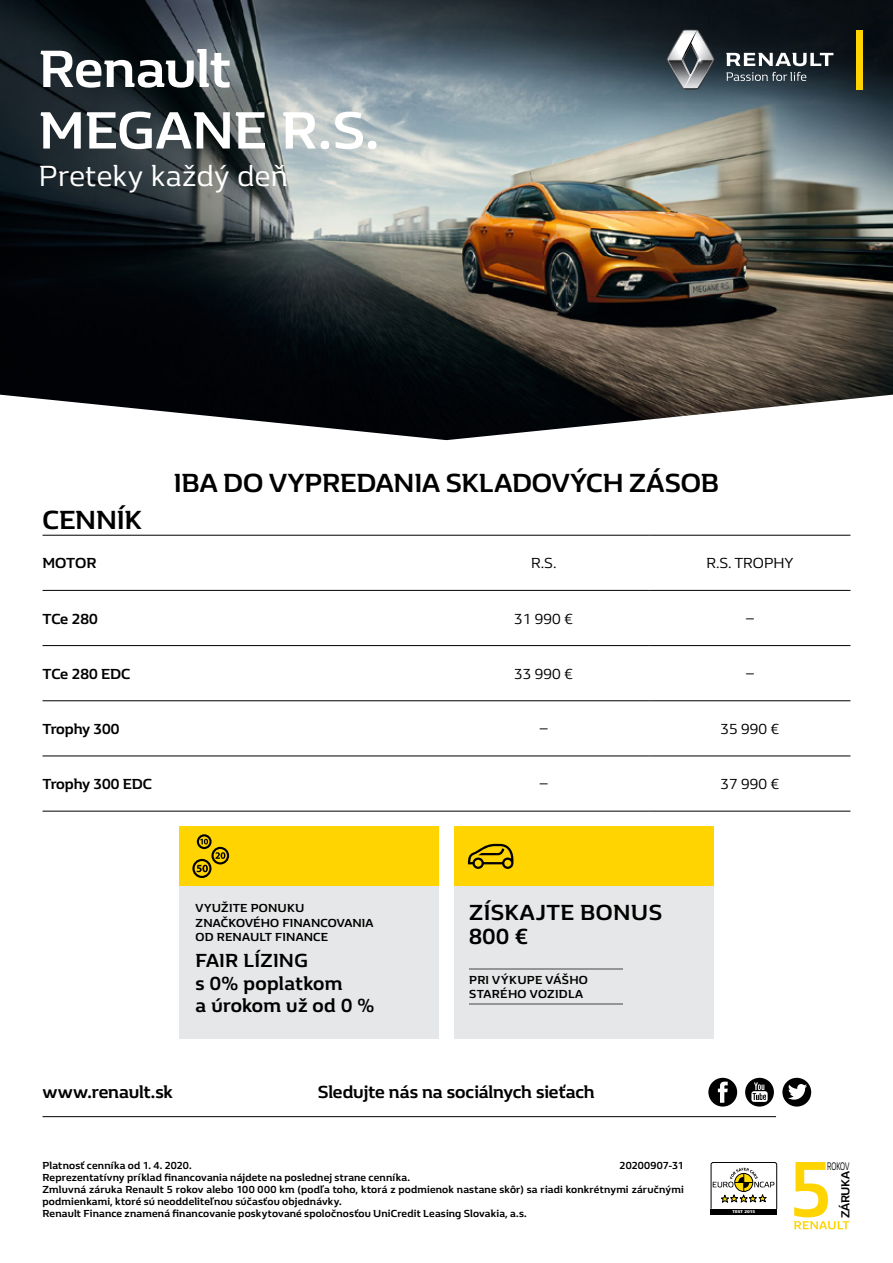
<style>
.page{position:relative;width:893px;height:1263px;background:#fff}
.page>*{position:absolute;margin:0;border:0;box-sizing:border-box;transform-origin:0 0}
.t1{font:700 54px/61.5px "Renault Life";color:#fff}
.t2{font:30px "Renault Life";letter-spacing:.01em;color:#fff}
.t3{font:700 27px "Renault Life";color:#000}
.t4{font:700 22.5px/24px "Renault Life";letter-spacing:.02em;color:#000}
.t5{font:700 19.5px/22.5px "Renault Life";letter-spacing:.02em;color:#000}
.t6{font:700 18px "Renault Life";letter-spacing:-.005em;color:#000}
.t7{font:15px "Renault Life";color:#000}
.t8{font:700 15px "Renault Life";letter-spacing:-.005em;color:#000}
.t9{font:700 12px/15.3px "Renault Life";letter-spacing:.02em;color:#000}
.t10{font:11.25px "Renault Life";color:#000;scale:.6 1}
.t11{font:700 10.5px/12px "Renault Life";letter-spacing:.015em;color:#000}
.t12{font:900 4.05px "Frutiger CE";color:#fff;scale:1.1 1}
</style>
<div class="page">
<hr style="left:43px;top:1116px;width:733px;height:1px;background:#000">
<div style="left:745px;top:1078px;width:29px;height:28px;background:#000;border-radius:50%"></div>
<svg style="left:751px;top:1082px;width:17px;height:20px"></svg>
<div style="left:708px;top:1078px;width:29px;height:28px;background:#000;border-radius:50%"></div>
<svg style="left:718px;top:1082px;width:10px;height:21px"></svg>
<hr style="left:43px;top:535px;width:395px;height:1px;background:#000">
<hr style="left:438px;top:535px;width:211px;height:1px;background:#000">
<hr style="left:649px;top:535px;width:201px;height:1px;background:#000">
<hr style="left:43px;top:590px;width:395px;height:1px;background:#000">
<hr style="left:438px;top:590px;width:211px;height:1px;background:#000">
<hr style="left:649px;top:590px;width:201px;height:1px;background:#000">
<hr style="left:43px;top:645px;width:395px;height:1px;background:#000">
<hr style="left:438px;top:645px;width:211px;height:1px;background:#000">
<hr style="left:649px;top:645px;width:201px;height:1px;background:#000">
<hr style="left:43px;top:700px;width:395px;height:1px;background:#000">
<hr style="left:438px;top:700px;width:211px;height:1px;background:#000">
<hr style="left:649px;top:700px;width:201px;height:1px;background:#000">
<hr style="left:43px;top:755px;width:395px;height:1px;background:#000">
<hr style="left:438px;top:755px;width:211px;height:1px;background:#000">
<hr style="left:649px;top:755px;width:201px;height:1px;background:#000">
<hr style="left:43px;top:811px;width:395px;height:1px;background:#000">
<hr style="left:438px;top:811px;width:211px;height:1px;background:#000">
<hr style="left:649px;top:811px;width:201px;height:1px;background:#000">
<div style="left:782px;top:1078px;width:29px;height:28px;background:#000;border-radius:50%"></div>
<svg style="left:788px;top:1084px;width:19px;height:16px"></svg>
<div style="left:454px;top:875px;width:259px;height:163px;background:#e6e7e8"></div>
<div style="left:180px;top:882px;width:259px;height:156px;background:#e6e7e8"></div>
<div style="left:454px;top:826px;width:259px;height:59px;background:#ffd400"></div>
<div style="left:180px;top:826px;width:259px;height:59px;background:#ffd400"></div>
<svg style="left:192px;top:834px;width:37px;height:44px"></svg>
<svg style="left:468px;top:844px;width:45px;height:25px"></svg>
<svg style="left:711px;top:1162px;width:66px;height:47px"></svg>
<div style="left:711px;top:1209px;width:66px;height:5px;background:#000"></div>
<img style="left:0;top:0;width:893px;height:440px">
<svg style="left:726px;top:53px;width:107px;height:13px"></svg>
<div style="left:856px;top:30px;width:7px;height:59px;background:#ffd400"></div>
<svg style="left:667px;top:30px;width:47px;height:59px;background:#777d81"></svg>
<svg style="left:726px;top:72px;width:80px;height:9px"></svg>
<hr style="left:469px;top:1003px;width:153px;height:1px;background:#939598">
<hr style="left:469px;top:968px;width:153px;height:2px;background:#939598">
<svg style="left:794px;top:1162px;width:55px;height:67px"></svg>
<h1 class="t1" style="left:39px;top:36px;width:342px">Renault<br>MEGANE R.S.</h1>
<h2 class="t2" style="left:39px;top:156px;width:251px">Preteky každý deň</h2>
<h3 class="t3" style="left:174px;top:465px;width:547px">IBA DO VYPREDANIA SKLADOVÝCH ZÁSOB</h3>
<h3 class="t3" style="left:43px;top:502px;width:101px">CENNÍK</h3>
<h3 class="t8" style="left:43px;top:553px;width:51px">Motor</h3>
<h3 class="t7" style="left:531px;top:553px;width:27px">R.S.</h3>
<h3 class="t7" style="left:706px;top:553px;width:89px">R.S. Trophy</h3>
<h3 class="t8" style="left:43px;top:608px;width:57px">TCe 280</h3>
<h3 class="t7" style="left:514px;top:608px;width:60px">31 990 €</h3>
<h3 class="t7" style="left:746px;top:608px;width:10px">–</h3>
<h3 class="t8" style="left:43px;top:664px;width:89px">TCe 280 EDC</h3>
<h3 class="t7" style="left:514px;top:664px;width:60px">33 990 €</h3>
<h3 class="t7" style="left:746px;top:664px;width:10px">–</h3>
<h3 class="t8" style="left:43px;top:719px;width:78px">Trophy 300</h3>
<h3 class="t7" style="left:539px;top:719px;width:10px">–</h3>
<h3 class="t7" style="left:720px;top:719px;width:60px">35 990 €</h3>
<h3 class="t8" style="left:43px;top:774px;width:111px">Trophy 300 EDC</h3>
<h3 class="t7" style="left:539px;top:774px;width:10px">–</h3>
<h3 class="t7" style="left:720px;top:774px;width:60px">37 990 €</h3>
<p class="t9" style="left:196px;top:899px;width:179px">Vyu žite ponuku<br>ZNAČKOVÉHO FINANCOVANIA</p>
<p class="t9" style="left:196px;top:928px;width:134px">OD RENAULT FINANCE</p>
<h3 class="t5" style="left:196px;top:949px;width:180px">FAIR LÍZING<br>s 0% poplatkom<br>a úrokom už od 0 %</h3>
<h3 class="t4" style="left:469px;top:899px;width:194px">ZÍSKAJTE BONUS<br>800 €</h3>
<p class="t9" style="left:469px;top:972px;width:119px;line-height:14.4px">PRI VÝKUPE VÁŠHO<br>STARÉHO VOZIDLA</p>
<h3 class="t6" style="left:43px;top:1080px;width:132px">www.renault.sk</h3>
<h3 class="t6" style="left:318px;top:1080px;width:278px">Sledujte nás na sociálnych sieťach</h3>
<p class="t11" style="left:43px;top:1159px;width:151px">Platnosť cenníka od 1. 4. 2020.</p>
<p class="t11" style="left:620px;top:1159px;width:66px">20200907-31</p>
<p class="t11" style="left:43px;top:1171px;width:643px">Reprezentatívny príklad financovania nájdete na poslednej strane cenníka.<br>Zmluvná záruka Renault 5 rokov alebo 100 000 km (podľa toho, ktorá z podmienok nastane skôr) sa riadi konkrétnymi záručnými podmienkami, ktoré sú neoddeliteľnou súčasťou objednávky.<br>Renault Finance znamená financovanie poskytované spoločnosťou UniCredit Leasing Slovakia, a.s.</p>
<p class="t12" style="left:732px;top:1209px;width:22px">TEST 2015</p>
<p class="t10" style="left:827px;top:1158px;width:39px">ROKOV</p>
<p class="t9" style="left:837px;top:1218px;width:48px;rotate:-90deg">Záruka</p>
</div>
